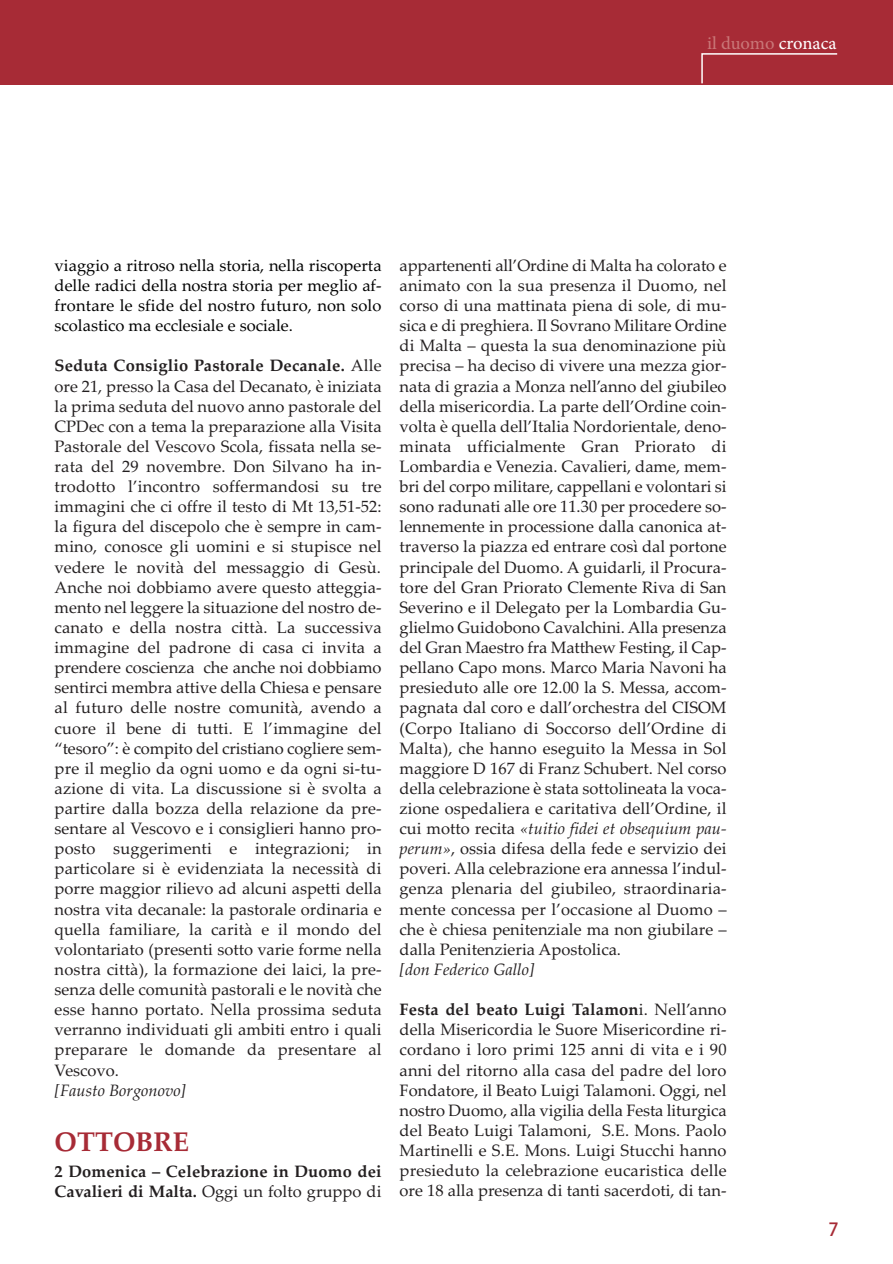
<style>
.page{position:relative;width:893px;height:1264px;background:#fff}
.page>*{position:absolute;margin:0;border:0;box-sizing:border-box;transform-origin:0 0}
.t1{font:700 27px "Palatino Linotype";color:#a72b36}
.t2{font:18px "Adobe Hebrew";letter-spacing:-.005em;color:#c97677}
.t3{font:18px "Adobe Heiti Std";color:#a72b36}
.t4{font:16.5px/20.1px "Palatino Linotype";color:#231f20;text-align:justify}
.t5{font:16.5px/20.1px "Palatino Linotype";color:#000;text-align:justify}
.t6{font:700 16.5px/20.1px "Palatino Linotype";letter-spacing:.01em;color:#231f20}
.t7{font:italic 16.5px "Palatino Linotype";color:#231f20}
.s1{color:#fff}
.s2{font-weight:700}
.s3{font-weight:400}
.s4{font-style:italic}
</style>
<div class="page">
<div style="left:0;top:0;width:893px;height:85px;background:#a72b36"></div>
<p class="t2" style="left:707px;top:36px;width:131px">il duomo <span class="s1">cronaca</span></p>
<p class="t5" style="left:55px;top:255px;width:328px">viaggio a ritroso nella storia, nella riscoperta delle radici della nostra storia per meglio af&shy;frontare le sfide del nostro futuro, non solo scolastico ma ecclesiale e sociale.</p>
<p class="t4" style="left:55px;top:356px;width:328px"><span class="s2">Seduta Consiglio Pastorale Decanale.</span> Alle ore 21, presso la Casa del Decanato, è iniziata la prima seduta del nuovo anno pastorale del CPDec con a tema la preparazione alla Visita Pastorale del Vescovo Scola, fissata nella se&shy;rata del 29 novembre. Don Silvano ha in&shy;trodotto l’incontro soffermandosi su tre immagini che ci offre il testo di Mt 13,51-52: la figura del discepolo che è sempre in cam&shy;mino, conosce gli uomini e si stupisce nel vedere le novità del messaggio di Gesù.<br>Anche noi dobbiamo avere questo atteggia&shy;mento nel leggere la situazione del nostro de&shy;canato e della nostra città. La successiva immagine del padrone di casa ci invita a prendere coscienza che anche noi dobbiamo sentirci membra attive della Chiesa e pensare al futuro delle nostre comunità, avendo a cuore il bene di tutti. E l’immagine del “tesoro”: è compito del cristiano cogliere sem&shy;pre il meglio da ogni uomo e da ogni si-tu&shy;azione di vita. La discussione si è svolta a partire dalla bozza della relazione da pre&shy;sentare al Vescovo e i consiglieri hanno pro&shy;posto suggerimenti e integrazioni; in particolare si è evidenziata la necessità di porre maggior rilievo ad alcuni aspetti della nostra vita decanale: la pastorale ordinaria e quella familiare, la carità e il mondo del volontariato (presenti sotto varie forme nella nostra città), la formazione dei laici, la pre&shy;senza delle comunità pastorali e le novità che esse hanno portato. Nella prossima seduta verranno individuati gli ambiti entro i quali preparare le domande da presentare al Vescovo.</p>
<p class="t7" style="left:55px;top:1080px;width:133px">[Fausto Borgonovo]</p>
<h1 class="t1" style="left:55px;top:1126px;width:136px">OTTOBRE</h1>
<p class="t6" style="left:55px;top:1161px;width:328px">2 Domenica – Celebrazione in Duomo dei<br>Cavalieri di Malta. <span class="s3">Oggi un folto gruppo di</span></p>
<p class="t4" style="left:400px;top:255px;width:328px">appartenenti all’Ordine di Malta ha colorato e animato con la sua presenza il Duomo, nel corso di una mattinata piena di sole, di mu&shy;sica e di preghiera. Il Sovrano Militare Ordine di Malta – questa la sua denominazione più precisa – ha deciso di vivere una mezza gior&shy;nata di grazia a Monza nell’anno del giubileo della misericordia. La parte dell’Ordine coin&shy;volta è quella dell’Italia Nordorientale, deno&shy;minata ufficialmente Gran Priorato di Lombardia e Venezia. Cavalieri, dame, mem&shy;bri del corpo militare, cappellani e volontari si sono radunati alle ore 11.30 per procedere so&shy;lennemente in processione dalla canonica at&shy;traverso la piazza ed entrare così dal portone principale del Duomo. A guidarli, il Procura&shy;tore del Gran Priorato Clemente Riva di San Severino e il Delegato per la Lombardia Gu&shy;glielmo Guidobono Cavalchini. Alla presenza del Gran Maestro fra Matthew Festing, il Cap&shy;pellano Capo mons. Marco Maria Navoni ha presieduto alle ore 12.00 la S. Messa, accom&shy;pagnata dal coro e dall’orchestra del CISOM (Corpo Italiano di Soccorso dell’Ordine di Malta), che hanno eseguito la Messa in Sol maggiore D 167 di Franz Schubert. Nel corso della celebrazione è stata sottolineata la voca&shy;zione ospedaliera e caritativa dell’Ordine, il cui motto recita <span class="s4">«tuitio fidei et obsequium pau&shy;perum»</span>, ossia difesa della fede e servizio dei poveri. Alla celebrazione era annessa l’indul&shy;genza plenaria del giubileo, straordinaria&shy;mente concessa per l’occasione al Duomo – che è chiesa penitenziale ma non giubilare – dalla Penitenzieria Apostolica.</p>
<p class="t7" style="left:400px;top:959px;width:137px">[don Federico Gallo]</p>
<p class="t4" style="left:400px;top:999px;width:328px"><span class="s2">Festa del beato Luigi Talamon</span>i. Nell’anno della Misericordia le Suore Misericordine ri&shy;cordano i loro primi 125 anni di vita e i 90 anni del ritorno alla casa del padre del loro Fondatore, il Beato Luigi Talamoni. Oggi, nel nostro Duomo, alla vigilia della Festa liturgica del Beato Luigi Talamoni, S.E. Mons. Paolo Martinelli e S.E. Mons. Luigi Stucchi hanno presieduto la celebrazione eucaristica delle ore 18 alla presenza di tanti sacerdoti, di tan-</p>
<p class="t3" style="left:828px;top:1218px;width:12px">7</p>
</div>
